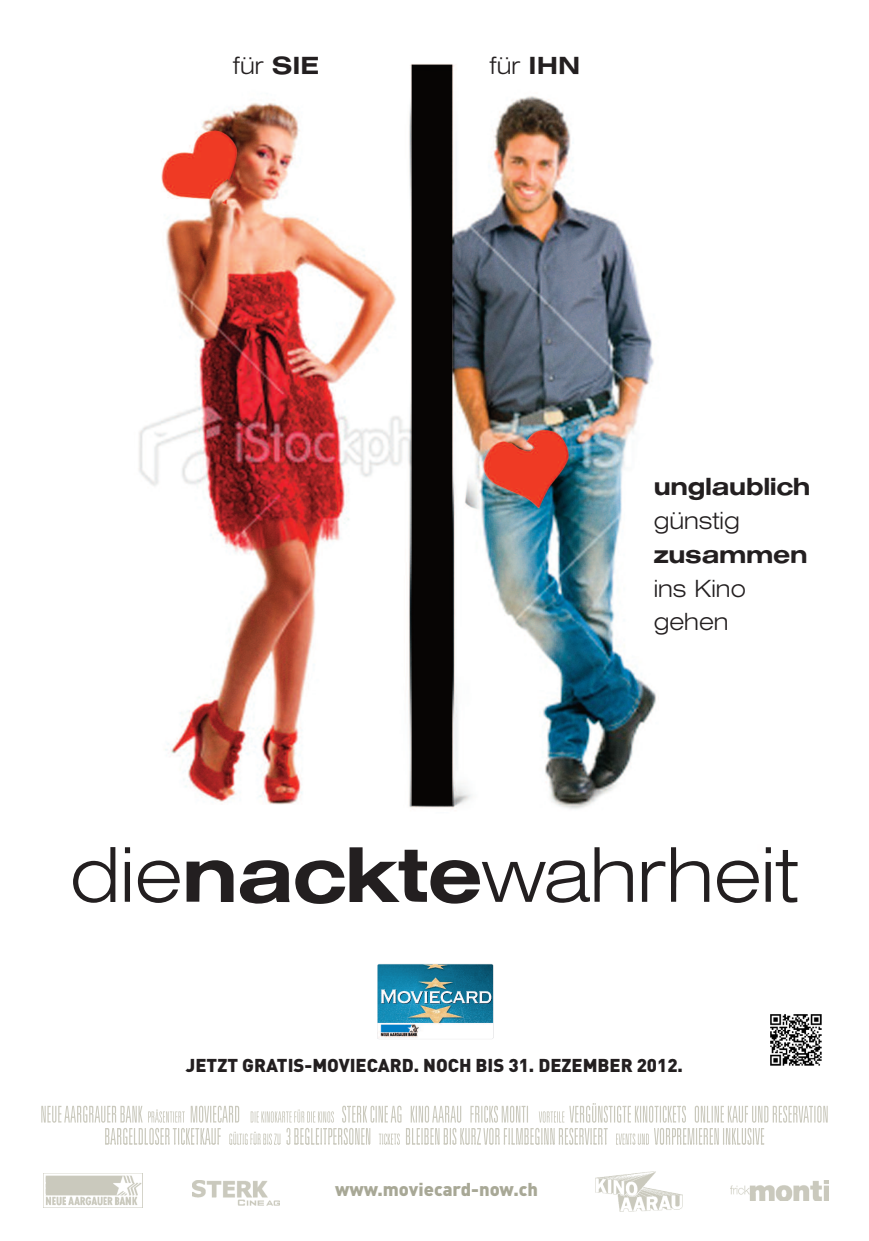
<style>
.page{position:relative;width:869px;height:1241px;background:#fff}
.page>*{position:absolute;margin:0;border:0;box-sizing:border-box;transform-origin:0 0}
.t1{font:200 78.05px "Helvetica Extended BQ";color:#231f20}
.t2{font:200 24.5px/33.7px "Helvetica Extended BQ";color:#231f20}
.t3{font:500 24.5px "Helvetica Extended BQ";color:#231f20}
.t4{font:900 18.38px "DIN";color:#231f20}
.t5{font:900 18.38px "DIN";color:#a8a896}
.s1{font-weight:500}
</style>
<div class="page">
<img style="left:60px;top:64px;width:748px;height:1078px">
<img style="left:730px;top:1180px;width:98px;height:20px">
<img style="left:43px;top:1173px;width:99px;height:34px">
<img style="left:192px;top:1180px;width:88px;height:25px">
<img style="left:595px;top:1171px;width:87px;height:39px">
<svg style="left:41px;top:1105px;width:19px;height:17px"></svg>
<img style="left:60px;top:1105px;width:82px;height:17px">
<img style="left:148px;top:1109px;width:37px;height:13px">
<img style="left:191px;top:1105px;width:48px;height:17px">
<img style="left:250px;top:1109px;width:83px;height:13px">
<img style="left:342px;top:1105px;width:131px;height:17px">
<img style="left:538px;top:1111px;width:26px;height:11px">
<img style="left:569px;top:1102px;width:116px;height:20px">
<hr style="left:105px;top:1142px;width:105px;height:2px;background:#cac9bd">
<img style="left:105px;top:1127px;width:105px;height:15px">
<hr style="left:229px;top:1142px;width:51px;height:2px;background:#cac9bd">
<img style="left:229px;top:1131px;width:51px;height:11px">
<hr style="left:286px;top:1142px;width:84px;height:2px;background:#cac9bd">
<img style="left:286px;top:1127px;width:84px;height:15px">
<hr style="left:378px;top:1142px;width:21px;height:2px;background:#cac9bd">
<img style="left:378px;top:1133px;width:21px;height:9px">
<hr style="left:406px;top:1142px;width:108px;height:2px;background:#cac9bd">
<img style="left:406px;top:1127px;width:108px;height:15px">
<hr style="left:615px;top:1142px;width:33px;height:2px;background:#cac9bd">
<img style="left:615px;top:1133px;width:33px;height:9px">
<hr style="left:653px;top:1142px;width:110px;height:2px;background:#cac9bd">
<img style="left:653px;top:1127px;width:110px;height:15px">
<img style="left:377px;top:964px;width:116px;height:74px">
<img style="left:764px;top:1008px;width:62px;height:63px;border-radius:2px">
<h2 class="t2" style="left:233px;top:49px;width:87px">für <span class="s1">SIE</span></h2>
<h2 class="t2" style="left:489px;top:49px;width:92px">für <span class="s1">IHN</span></h2>
<h2 class="t3" style="left:653px;top:474px;width:158px">unglaublich</h2>
<h2 class="t2" style="left:653px;top:503px;width:88px">günstig</h2>
<h2 class="t3" style="left:653px;top:541px;width:155px">zusammen</h2>
<h2 class="t2" style="left:653px;top:571px;width:94px">ins Kino gehen</h2>
<h1 class="t1" style="left:70px;top:832px;width:729px">die<span class="s1">nackte</span>wahrheit</h1>
<p class="t4" style="left:186px;top:1054px;width:498px">JETZT GRATIS-MOVIECARD. NOCH BIS 31. DEZEMBER 2012.</p>
<p class="t5" style="left:335px;top:1178px;width:204px">www.moviecard-now.ch</p>
</div>
